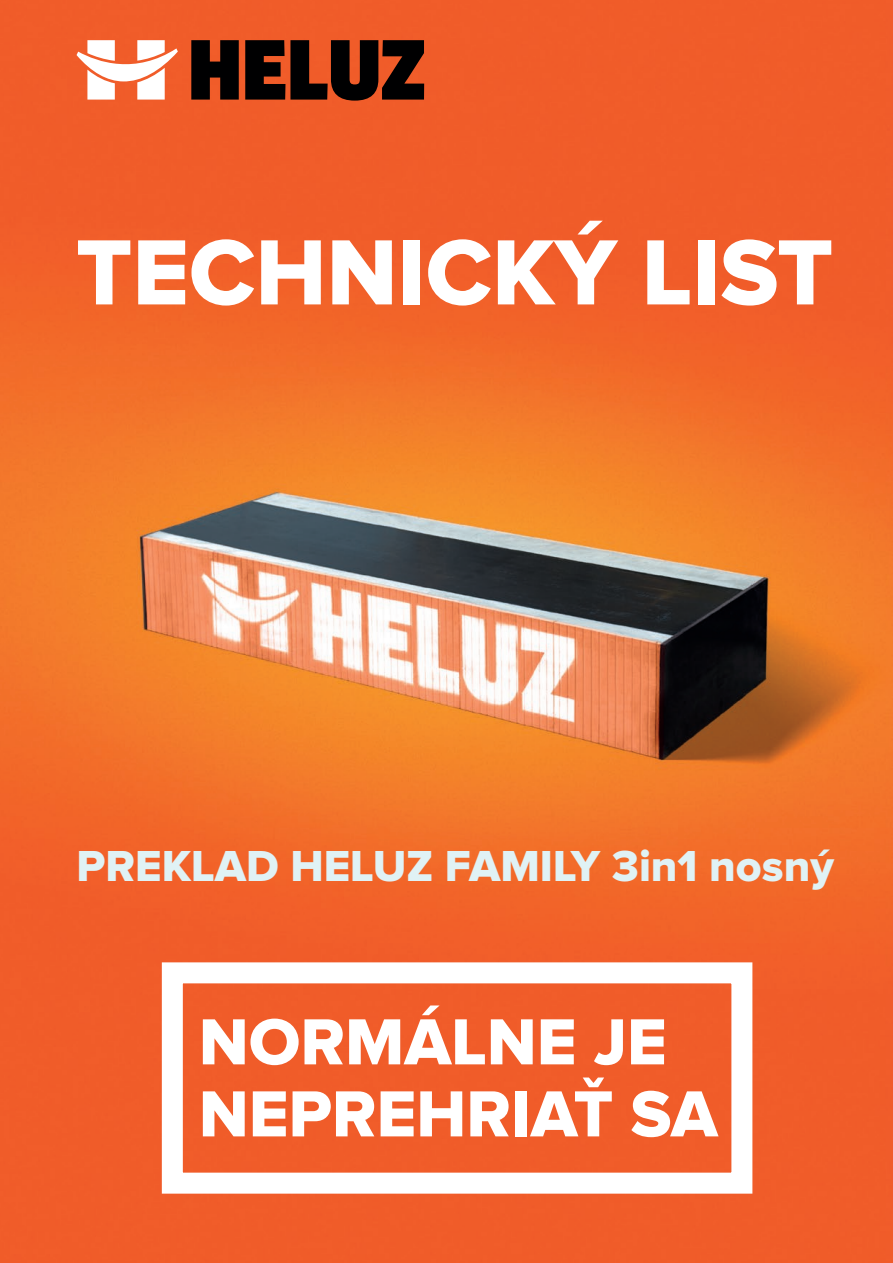
<style>
.page{position:relative;width:893px;height:1263px;background:#fff}
.page>*{position:absolute;margin:0;border:0;box-sizing:border-box;transform-origin:0 0}
.t1{font:96px "Proxima Nova Extrabld";color:#fff}
.t2{font:67.5px/72px "Proxima Nova Extrabld";color:#fff}
.t3{font:45px "Proxima Nova Extrabld";color:#e0f2f5}
</style>
<div class="page">
<img style="left:0;top:0;width:893px;height:1263px">
<svg style="left:77px;top:40px;width:101px;height:60px"></svg>
<svg style="left:191px;top:40px;width:48px;height:60px;background:#2a1008"></svg>
<svg style="left:245px;top:40px;width:179px;height:61px;background:#4a1c0d"></svg>
<h1 class="t1" style="left:76px;top:229px;width:759px">TECHNICKÝ LIST</h1>
<p class="t3" style="left:77px;top:845px;width:759px">PREKLAD HELUZ FAMILY 3in1 nosný</p>
<h2 class="t2" style="left:199px;top:1009px;width:521px">NORMÁLNE JE<br>NEPREHRIAŤ SA</h2>
</div>
